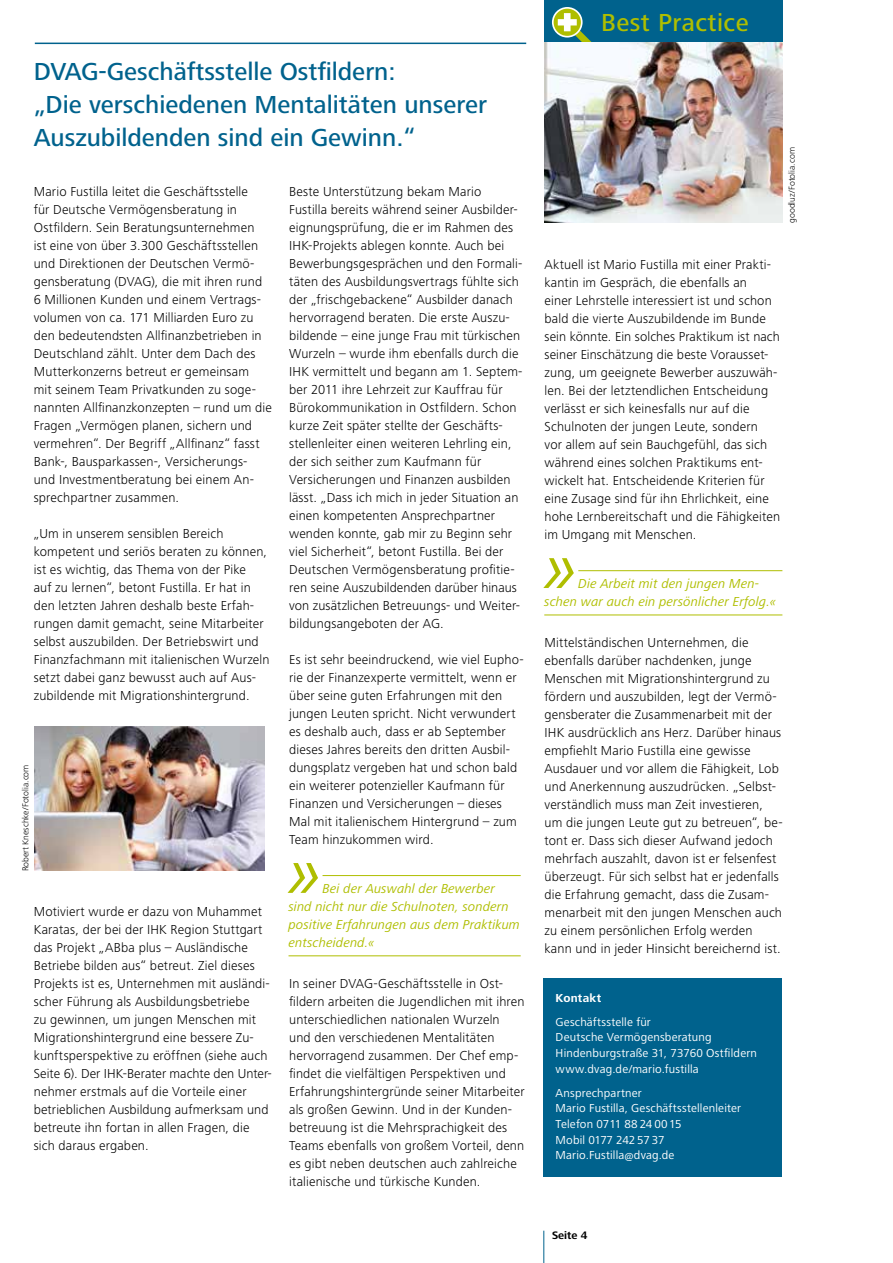
<style>
.page{position:relative;width:893px;height:1263px;background:#fff}
.page>*{position:absolute;margin:0;border:0;box-sizing:border-box;transform-origin:0 0}
.t1{font:italic 75px "Frutiger Next LT";color:#afbe00}
.t2{font:500 25.5px/33px "Frutiger Next LT";color:#00628d}
.t3{font:500 25.5px "Frutiger Next LT";letter-spacing:.02em;color:#afbe00}
.t4{font:300 13.5px/18px "Frutiger Next LT";letter-spacing:.01em;color:#000}
.t5{font:italic 13.5px/18px "Frutiger Next LT";letter-spacing:.005em;color:#afbe00}
.t6{font:12px/15.8px "Frutiger Next LT";letter-spacing:.015em;color:#fff}
.t7{font:700 12px "Frutiger Next LT";letter-spacing:.015em;color:#fff}
.t8{font:700 11.25px "Frutiger Next LT";color:#000}
.t9{font:300 9px "Frutiger Next LT";color:#000}
</style>
<div class="page">
<hr style="left:543px;top:1231px;width:1px;height:32px;background:#00628d">
<hr style="left:35px;top:43px;width:491px;height:1px;background:#00628d">
<hr style="left:578px;top:570px;width:204px;height:1px;background:#afbe00">
<hr style="left:544px;top:615px;width:238px;height:1px;background:#afbe00">
<hr style="left:323px;top:875px;width:198px;height:1px;background:#afbe00">
<hr style="left:288px;top:955px;width:233px;height:1px;background:#afbe00">
<div style="left:544px;top:0;width:239px;height:43px;background:#00628d"></div>
<svg style="left:553px;top:8px;width:29px;height:29px"></svg>
<div style="left:552px;top:7px;width:31px;height:31px;border:2px solid #fff;border-radius:50%"></div>
<svg style="left:558px;top:13px;width:35px;height:30px"></svg>
<img style="left:544px;top:43px;width:238px;height:180px">
<img style="left:34px;top:727px;width:230px;height:144px">
<div style="left:543px;top:979px;width:239px;height:198px;background:#00628d"></div>
<h2 class="t2" style="left:34px;top:55px;width:455px">DVAG-Geschäftsstelle Ostfildern:<br>„Die verschiedenen Mentalitäten unserer<br>Auszubildenden sind ein Gewinn.“</h2>
<p class="t4" style="left:34px;top:183px;width:240px">Mario Fustilla leitet die Geschäftsstelle<br>für Deutsche Vermögensberatung in Ostfildern. Sein Beratungsunternehmen<br>ist eine von über 3.300 Geschäftsstellen und Direktionen der Deutschen Vermö&shy;gensberatung (DVAG), die mit ihren rund 6 Millionen Kunden und einem Vertrags&shy;volumen von ca. 171 Milliarden Euro zu den bedeutendsten Allfinanzbetrieben in Deutschland zählt. Unter dem Dach des Mutterkonzerns betreut er gemeinsam<br>mit seinem Team Privatkunden zu soge&shy;nannten Allfinanzkonzepten – rund um die Fragen „Vermögen planen, sichern und vermehren“. Der Begriff „Allfinanz“ fasst Bank-, Bausparkassen-, Versicherungs&shy;und Investmentberatung bei einem An&shy;sprechpartner zusammen.</p>
<p class="t4" style="left:34px;top:525px;width:237px">„Um in unserem sensiblen Bereich kompetent und seriös beraten zu können, ist es wichtig, das Thema von der Pike<br>auf zu lernen“, betont Fustilla. Er hat in den letzten Jahren deshalb beste Erfah&shy;rungen damit gemacht, seine Mitarbeiter selbst auszubilden. Der Betriebswirt und Finanzfachmann mit italienischen Wurzeln setzt dabei ganz bewusst auch auf Aus&shy;zubildende mit Migrationshintergrund.</p>
<p class="t9" style="left:21px;top:871px;width:108px;rotate:-90deg">Robert Kneschke/Fotolia.com</p>
<p class="t4" style="left:34px;top:903px;width:240px">Motiviert wurde er dazu von Muhammet Karatas, der bei der IHK Region Stuttgart das Projekt „ABba plus – Ausländische Betriebe bilden aus“ betreut. Ziel dieses Projekts ist es, Unternehmen mit ausländi&shy;scher Führung als Ausbildungsbetriebe<br>zu gewinnen, um jungen Menschen mit Migrationshintergrund eine bessere Zu&shy;kunftsperspektive zu eröffnen (siehe auch Seite 6). Der IHK-Berater machte den Unter&shy;nehmer erstmals auf die Vorteile einer betrieblichen Ausbildung aufmerksam und betreute ihn fortan in allen Fragen, die sich daraus ergaben.</p>
<p class="t4" style="left:289px;top:183px;width:235px">Beste Unterstützung bekam Mario Fustilla bereits während seiner Ausbilder&shy;eignungsprüfung, die er im Rahmen des IHK-Projekts ablegen konnte. Auch bei Bewerbungsgesprächen und den Formali&shy;täten des Ausbildungsvertrags fühlte sich der „frischgebackene“ Ausbilder danach hervorragend beraten. Die erste Auszu&shy;bildende – eine junge Frau mit türkischen Wurzeln – wurde ihm ebenfalls durch die IHK vermittelt und begann am 1. Septem&shy;ber 2011 ihre Lehrzeit zur Kauffrau für Bürokommunikation in Ostfildern. Schon kurze Zeit später stellte der Geschäfts&shy;stellenleiter einen weiteren Lehrling ein, der sich seither zum Kaufmann für Versicherungen und Finanzen ausbilden lässt. „Dass ich mich in jeder Situation an einen kompetenten Ansprechpartner wenden konnte, gab mir zu Beginn sehr viel Sicherheit“, betont Fustilla. Bei der Deutschen Vermögensberatung profitie&shy;ren seine Auszubildenden darüber hinaus von zusätzlichen Betreuungs- und Weiter&shy;bildungsangeboten der AG.</p>
<p class="t4" style="left:289px;top:651px;width:236px">Es ist sehr beeindruckend, wie viel Eupho&shy;rie der Finanzexperte vermittelt, wenn er über seine guten Erfahrungen mit den jungen Leuten spricht. Nicht verwundert es deshalb auch, dass er ab September dieses Jahres bereits den dritten Ausbil&shy;dungsplatz vergeben hat und schon bald ein weiterer potenzieller Kaufmann für Finanzen und Versicherungen – dieses Mal mit italienischem Hintergrund – zum Team hinzukommen wird.</p>
<h1 class="t1" style="left:288px;top:831px;width:35px">»</h1>
<p class="t5" style="left:288px;top:879px;width:233px;text-indent:34px">Bei der Auswahl der Bewerber sind nicht nur die Schulnoten, sondern positive Erfahrungen aus dem Praktikum entscheidend.«</p>
<p class="t4" style="left:289px;top:975px;width:237px">In seiner DVAG-Geschäftsstelle in Ost&shy;fildern arbeiten die Jugendlichen mit ihren unterschiedlichen nationalen Wurzeln<br>und den verschiedenen Mentalitäten hervorragend zusammen. Der Chef emp&shy;findet die vielfältigen Perspektiven und Erfahrungshintergründe seiner Mitarbeiter als großen Gewinn. Und in der Kunden&shy;betreuung ist die Mehrsprachigkeit des Teams ebenfalls von großem Vorteil, denn es gibt neben deutschen auch zahlreiche italienische und türkische Kunden.</p>
<h2 class="t3" style="left:601px;top:9px;width:149px">Best Practice</h2>
<p class="t9" style="left:787px;top:223px;width:77px;rotate:-90deg">goodluz/Fotolia.com</p>
<p class="t4" style="left:545px;top:255px;width:237px">Aktuell ist Mario Fustilla mit einer Prakti&shy;kantin im Gespräch, die ebenfalls an<br>einer Lehrstelle interessiert ist und schon bald die vierte Auszubildende im Bunde sein könnte. Ein solches Praktikum ist nach seiner Einschätzung die beste Vorausset&shy;zung, um geeignete Bewerber auszuwäh&shy;len. Bei der letztendlichen Entscheidung verlässt er sich keinesfalls nur auf die Schulnoten der jungen Leute, sondern<br>vor allem auf sein Bauchgefühl, das sich während eines solchen Praktikums ent&shy;wickelt hat. Entscheidende Kriterien für eine Zusage sind für ihn Ehrlichkeit, eine hohe Lernbereitschaft und die Fähigkeiten im Umgang mit Menschen.</p>
<h1 class="t1" style="left:544px;top:526px;width:35px">»</h1>
<p class="t5" style="left:544px;top:575px;width:233px;text-indent:34px">Die Arbeit mit den jungen Men&shy;schen war auch ein persönlicher Erfolg.«</p>
<p class="t4" style="left:545px;top:633px;width:240px">Mittelständischen Unternehmen, die ebenfalls darüber nachdenken, junge Menschen mit Migrationshintergrund zu fördern und auszubilden, legt der Vermö&shy;gensberater die Zusammenarbeit mit der IHK ausdrücklich ans Herz. Darüber hinaus empfiehlt Mario Fustilla eine gewisse Ausdauer und vor allem die Fähigkeit, Lob und Anerkennung auszudrücken. „Selbst&shy;verständlich muss man Zeit investieren, um die jungen Leute gut zu betreuen“, be&shy;tont er. Dass sich dieser Aufwand jedoch mehrfach auszahlt, davon ist er felsenfest überzeugt. Für sich selbst hat er jedenfalls die Erfahrung gemacht, dass die Zusam&shy;menarbeit mit den jungen Menschen auch zu einem persönlichen Erfolg werden kann und in jeder Hinsicht bereichernd ist.</p>
<p class="t7" style="left:556px;top:991px;width:47px">Kontakt</p>
<p class="t6" style="left:556px;top:1014px;width:203px">Geschäftsstelle für<br>Deutsche Vermögensberatung<br>Hindenburgstraße 31, 73760 Ostfildern www.dvag.de/mario.fustilla</p>
<p class="t6" style="left:556px;top:1085px;width:187px">Ansprechpartner<br>Mario Fustilla, Geschäftsstellenleiter<br>Telefon 0711 88 24 0015<br>Mobil 0177 242 57 37<br>Mario.Fustilla@dvag.de</p>
<p class="t8" style="left:552px;top:1229px;width:37px">Seite 4</p>
</div>
